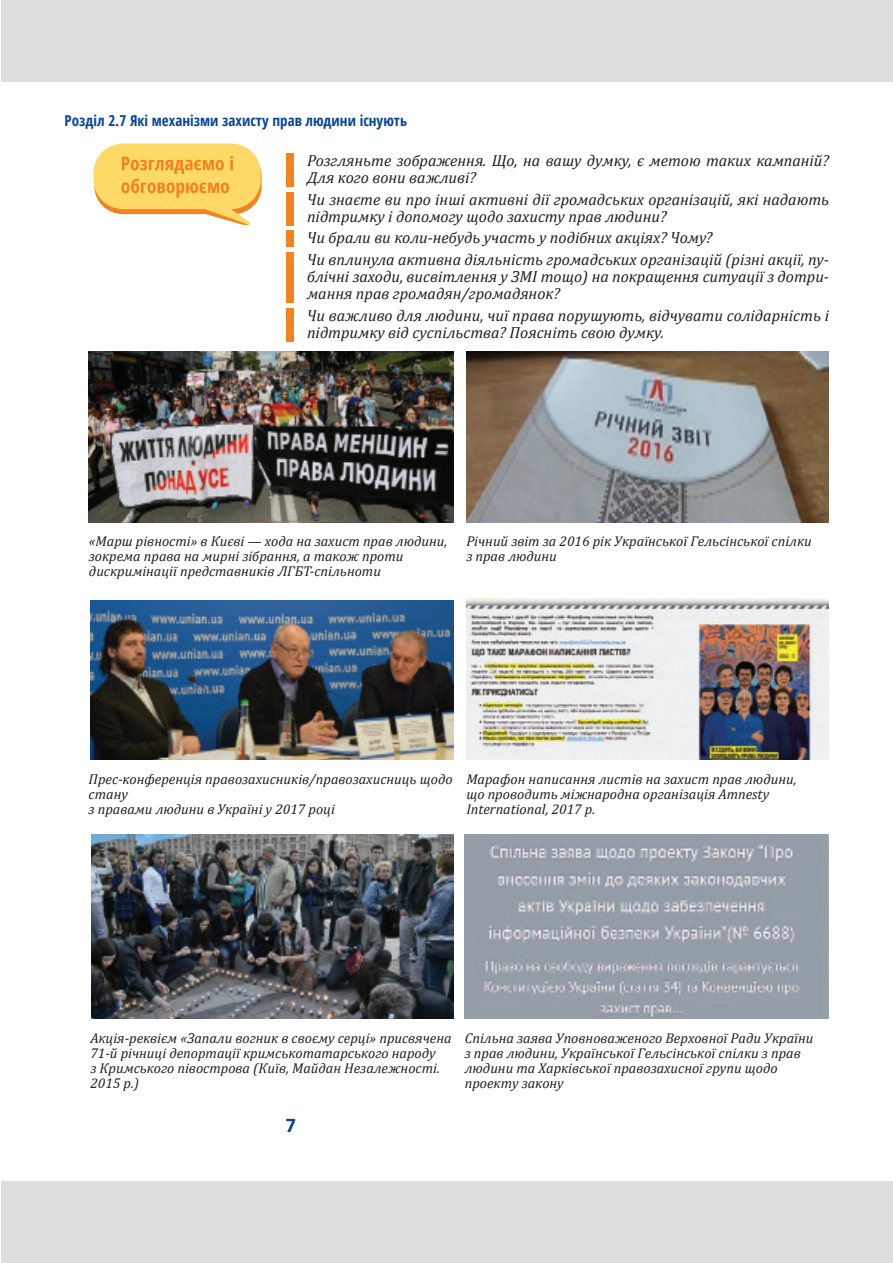
<style>
.page{position:relative;width:893px;height:1263px;background:#fff}
.page>*{position:absolute;margin:0;border:0;box-sizing:border-box;transform-origin:0 0}
.t1{font:700 21px "Calibri";color:#094594}
.питання_в_табл_2{font:italic 16.05px/17.2px "Cambria";color:#231f20}
.t2{font:700 condensed 15px "Open Sans";color:#094594}
.ПІДПИС_МАЛЮНКУ{font:italic 14.25px/15px "Cambria";color:#231f20}
</style>
<div class="page">
<div style="left:1px;top:0;width:892px;height:82px;background:#ddddde"></div>
<div style="left:1px;top:1181px;width:892px;height:81px;background:#ddddde"></div>
<svg style="left:94px;top:144px;width:168px;height:81px"></svg>
<div style="left:286px;top:153px;width:7px;height:34px;background:#f58220"></div>
<div style="left:286px;top:192px;width:7px;height:33px;background:#f58220"></div>
<div style="left:286px;top:231px;width:7px;height:16px;background:#f58220"></div>
<div style="left:286px;top:252px;width:7px;height:51px;background:#f58220"></div>
<div style="left:286px;top:308px;width:7px;height:34px;background:#f58220"></div>
<img style="left:90px;top:601px;width:364px;height:159px">
<img style="left:466px;top:598px;width:362px;height:162px">
<img style="left:91px;top:835px;width:363px;height:184px">
<img style="left:465px;top:835px;width:363px;height:184px">
<img style="left:466px;top:351px;width:362px;height:172px">
<img style="left:89px;top:351px;width:365px;height:172px">
<p class="t2" style="left:65px;top:110px;width:344px">Розділ 2.7 Які механізми захисту прав людини існують</p>
<p class="питання_в_табл_2" style="left:307px;top:151px;width:524px">Розгляньте зображення. Що, на вашу думку, є метою таких кампаній?<br>Для кого вони важливі?</p>
<p class="питання_в_табл_2" style="left:307px;top:190px;width:524px">Чи знаєте ви про інші активні дії громадських організацій, які надають підтримку і допомогу щодо захисту прав людини?</p>
<p class="питання_в_табл_2" style="left:307px;top:228px;width:407px">Чи брали ви коли-небудь участь у подібних акціях? Чому?</p>
<p class="питання_в_табл_2" style="left:307px;top:250px;width:523px;text-align:justify">Чи вплинула активна діяльність громадських організацій (різні акції, пу&shy;блічні заходи, висвітлення у ЗМІ тощо) на покращення ситуації з дотри&shy;мання прав громадян/громадянок?</p>
<p class="питання_в_табл_2" style="left:307px;top:306px;width:523px">Чи важливо для людини, чиї права порушують, відчувати солідарність і підтримку від суспільства? Поясніть свою думку.</p>
<p class="ПІДПИС_МАЛЮНКУ" style="left:89px;top:533px;width:360px">«Марш рівності» в Києві — хода на захист прав людини, зокрема права на мирні зібрання, а також проти дискримінації представників ЛГБТ-спільноти</p>
<p class="ПІДПИС_МАЛЮНКУ" style="left:466px;top:533px;width:347px">Річний звіт за 2016 рік Української Гельсінської спілки з прав людини</p>
<p class="ПІДПИС_МАЛЮНКУ" style="left:89px;top:771px;width:365px">Прес-конференція правозахисників/правозахисниць щодо стану<br>з правами людини в Україні у 2017 році</p>
<p class="ПІДПИС_МАЛЮНКУ" style="left:466px;top:771px;width:332px">Марафон написання листів на захист прав людини, що проводить міжнародна організація Amnesty<br>International, 2017 р.</p>
<p class="ПІДПИС_МАЛЮНКУ" style="left:90px;top:1030px;width:363px">Акція-реквієм «Запали вогник в своєму серці» присвячена 71-й річниці депортації кримськотатарського народу<br>з Кримського півострова (Київ, Майдан Незалежності.<br>2015 р.)</p>
<h1 class="t1" style="left:286px;top:1110px;width:12px">7</h1>
<p class="ПІДПИС_МАЛЮНКУ" style="left:465px;top:1030px;width:350px">Спільна заява Уповноваженого Верховної Ради України з прав людини, Української Гельсінської спілки з прав людини та Харківської правозахисної групи щодо проекту закону</p>
</div>
